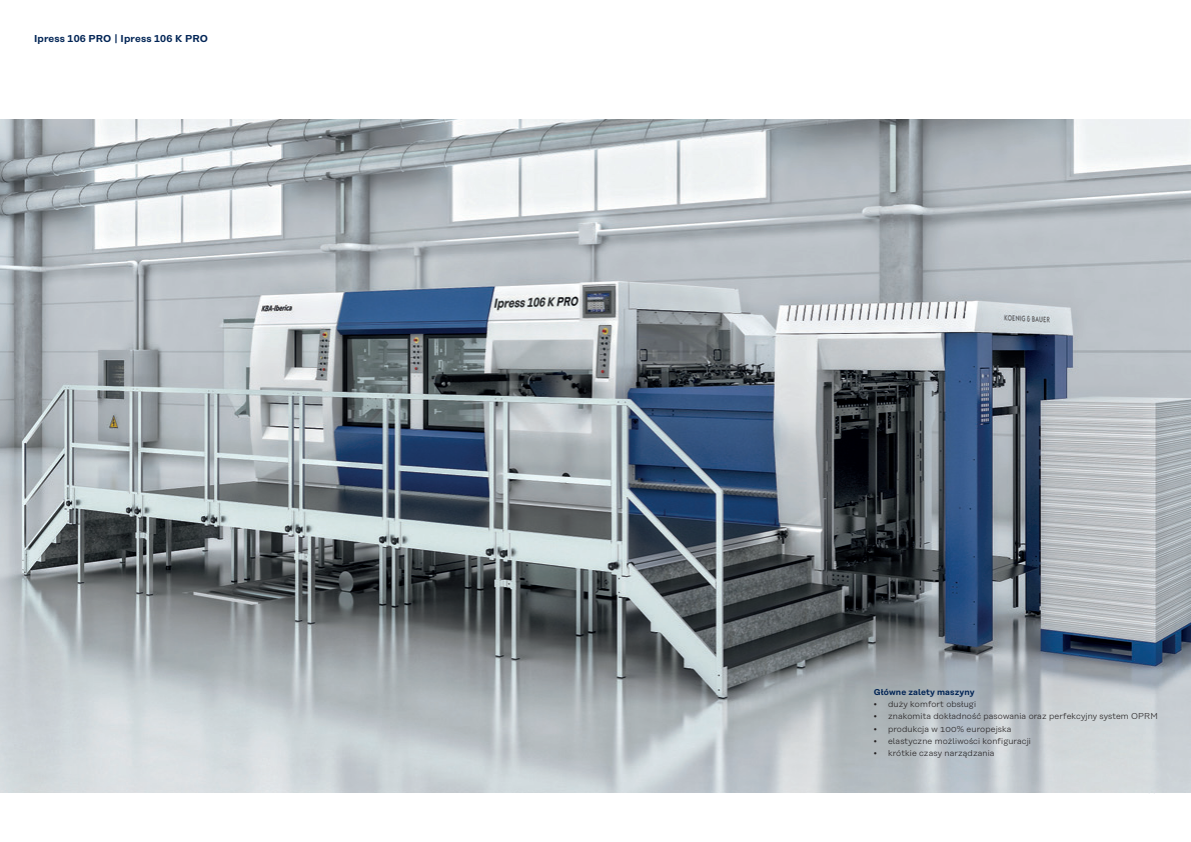
<style>
.page{position:relative;width:1191px;height:842px;background:#fff}
.page>*{position:absolute;margin:0;border:0;box-sizing:border-box;transform-origin:0 0}
.Kolumnentitel_10pt_S{font:600 10px "Koenig&Bauer H";letter-spacing:.015em;color:#012455}
.Fliesstext_-_8_5pt_1{font:300 8.5px "Koenig&Bauer T";letter-spacing:.015em;color:#231f20}
.Fliesstext_-_8_5pt_1-2{font:600 8.5px "Koenig&Bauer T";letter-spacing:.015em;color:#012455}
</style>
<div class="page">
<img style="left:0;top:119px;width:1191px;height:674px">
<p class="Kolumnentitel_10pt_S" style="left:34px;top:33px;width:176px">Ipress 106 PRO | Ipress 106 K PRO</p>
<p class="Fliesstext_-_8_5pt_1-2" style="left:874px;top:687px;width:102px">Główne zalety maszyny</p>
<p class="Fliesstext_-_8_5pt_1" style="left:874px;top:699px;width:104px">• duży komfort obsługi</p>
<p class="Fliesstext_-_8_5pt_1" style="left:874px;top:712px;width:285px">• znakomita dokładność pasowania oraz perfekcyjny system OPRM</p>
<p class="Fliesstext_-_8_5pt_1" style="left:874px;top:724px;width:139px">• produkcja w 100% europejska</p>
<p class="Fliesstext_-_8_5pt_1" style="left:874px;top:736px;width:158px">• elastyczne możliwości konfiguracji</p>
<p class="Fliesstext_-_8_5pt_1" style="left:874px;top:748px;width:122px">• krótkie czasy narządzania</p>
</div>
